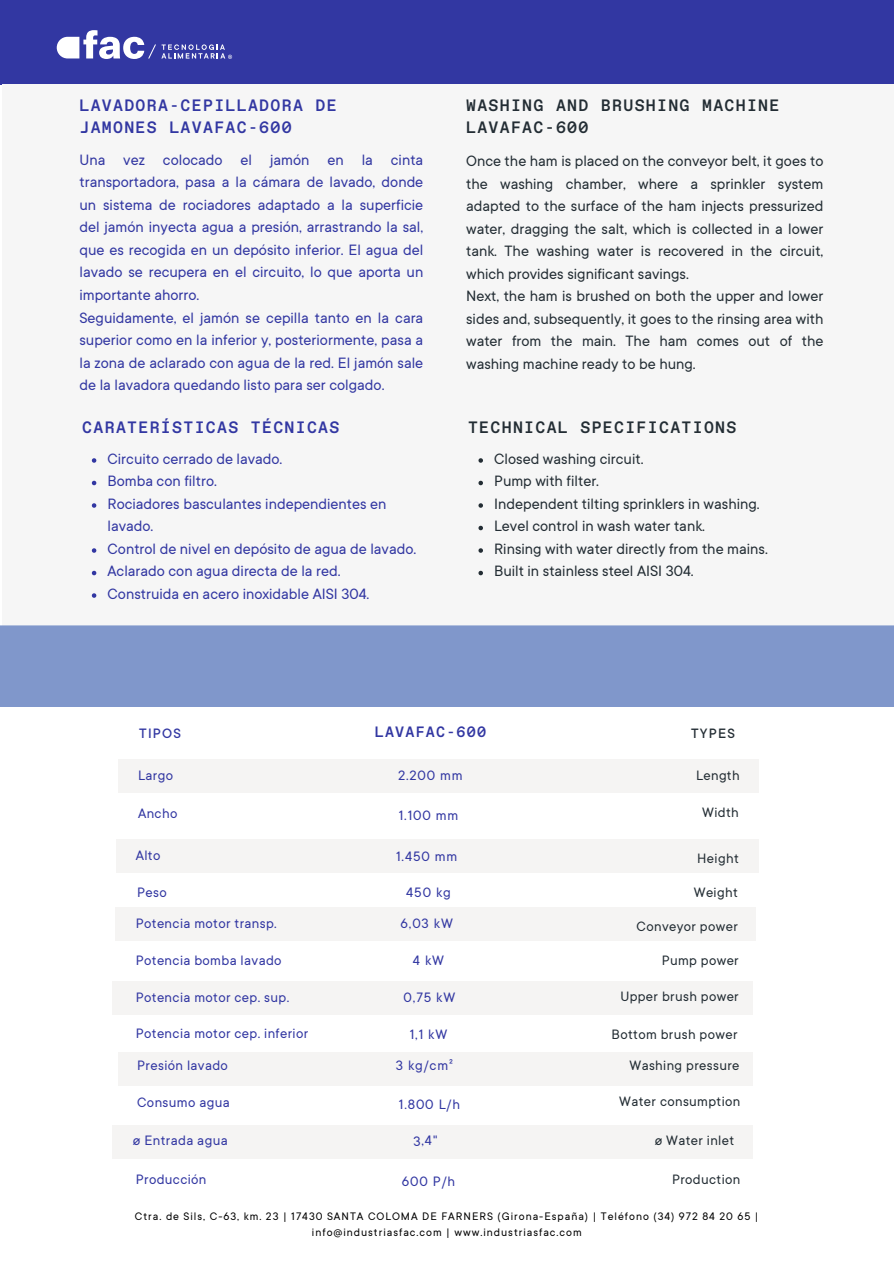
<style>
.page{position:relative;width:894px;height:1264px;background:#fff}
.page>*{position:absolute;margin:0;border:0;box-sizing:border-box;transform-origin:0 0}
.t1{font:16.5px/22.5px "TT Commons";color:#3237a2}
.t2{font:16.5px/22.5px "TT Commons";color:#232d34}
.t3{font:500 16.5px/22.5px "Favorit Mono";letter-spacing:.08em;color:#3237a2}
.t4{font:500 16.5px/22.5px "Favorit Mono";letter-spacing:.08em;color:#232d34}
.t5{font:15px "TT Commons";letter-spacing:.025em;color:#3237a2}
.t6{font:15px "TT Commons";letter-spacing:.025em;color:#232d34}
.t7{font:500 15px "Favorit Mono";letter-spacing:.08em;color:#3237a2}
.t8{font:500 15px "TT Commons";letter-spacing:.08em;color:#3237a2}
.t9{font:500 15px "TT Commons";letter-spacing:.08em;color:#232d34}
.t10{font:12px/16px "TT Commons";letter-spacing:.08em;color:#000;text-align:center}
</style>
<div class="page">
<div style="left:0;top:0;width:893px;height:85px;background:#3237a2"></div>
<div style="left:2px;top:85px;width:891px;height:560px;background:#f6f6f6"></div>
<svg style="left:478px;top:458px;width:5px;height:5px"></svg>
<svg style="left:478px;top:481px;width:5px;height:4px"></svg>
<svg style="left:478px;top:503px;width:5px;height:5px"></svg>
<svg style="left:478px;top:526px;width:5px;height:4px"></svg>
<svg style="left:478px;top:548px;width:5px;height:5px"></svg>
<svg style="left:478px;top:571px;width:5px;height:4px"></svg>
<div style="left:0;top:625px;width:893px;height:82px;background:#8097cb"></div>
<div style="left:118px;top:759px;width:640px;height:34px;background:#f5f4f3"></div>
<div style="left:116px;top:838px;width:642px;height:34px;background:#f5f4f3"></div>
<div style="left:115px;top:907px;width:640px;height:33px;background:#f5f4f3"></div>
<svg style="left:57px;top:30px;width:175px;height:29px"></svg>
<svg style="left:92px;top:458px;width:4px;height:5px"></svg>
<svg style="left:92px;top:481px;width:4px;height:4px"></svg>
<svg style="left:92px;top:503px;width:4px;height:5px"></svg>
<svg style="left:92px;top:548px;width:4px;height:5px"></svg>
<svg style="left:92px;top:571px;width:4px;height:4px"></svg>
<svg style="left:92px;top:593px;width:4px;height:5px"></svg>
<div style="left:112px;top:981px;width:640px;height:33px;background:#f5f4f3"></div>
<div style="left:118px;top:1051px;width:634px;height:34px;background:#f5f4f3"></div>
<div style="left:112px;top:1125px;width:640px;height:34px;background:#f5f4f3"></div>
<p class="t3" style="left:79px;top:94px;width:258px">LAVADORA-CEPILLADORA DE<br>JAMONES LAVAFAC-600</p>
<h1 class="t4" style="left:466px;top:94px;width:315px">WASHING AND BRUSHING MACHINE<br>LAVAFAC-600</h1>
<p class="t1" style="left:79px;top:149px;width:345px">Una vez colocado el jamón en la cinta transportadora, pasa a la cámara de lavado, donde un sistema de rociadores adaptado a la superficie del jamón inyecta agua a presión, arrastrando la sal, que es recogida en un depósito inferior. El agua del lavado se recupera en el circuito, lo que aporta un importante ahorro.<br>Seguidamente, el jamón se cepilla tanto en la cara superior como en la inferior y, posteriormente, pasa a la zona de aclarado con agua de la red. El jamón sale de la lavadora quedando listo para ser colgado.</p>
<h1 class="t2" style="left:466px;top:150px;width:359px">Once the ham is placed on the conveyor belt, it goes to the washing chamber, where a sprinkler system adapted to the surface of the ham injects pressurized water, dragging the salt, which is collected in a lower tank. The washing water is recovered in the circuit, which provides significant savings.<br>Next, the ham is brushed on both the upper and lower sides and, subsequently, it goes to the rinsing area with water from the main. The ham comes out of the washing machine ready to be hung.</h1>
<p class="t3" style="left:82px;top:416px;width:258px">CARATERÍSTICAS TÉCNICAS</p>
<h2 class="t1" style="left:107px;top:448px;width:176px">Circuito cerrado de lavado.</h2>
<h2 class="t1" style="left:107px;top:470px;width:111px">Bomba con filtro.</h2>
<h2 class="t1" style="left:107px;top:493px;width:280px">Rociadores basculantes independientes en lavado.</h2>
<h2 class="t1" style="left:107px;top:538px;width:310px">Control de nivel en depósito de agua de lavado.</h2>
<h2 class="t1" style="left:107px;top:560px;width:234px">Aclarado con agua directa de la red.</h2>
<h2 class="t1" style="left:107px;top:583px;width:263px">Construida en acero inoxidable AISI 304.</h2>
<h2 class="t4" style="left:468px;top:416px;width:270px">TECHNICAL SPECIFICATIONS</h2>
<h2 class="t2" style="left:494px;top:448px;width:151px">Closed washing circuit.</h2>
<h1 class="t2" style="left:494px;top:470px;width:106px">Pump with filter.</h1>
<p class="t2" style="left:494px;top:493px;width:267px">Independent tilting sprinklers in washing.</p>
<p class="t2" style="left:494px;top:515px;width:212px">Level control in wash water tank.</p>
<p class="t2" style="left:494px;top:538px;width:275px">Rinsing with water directly from the mains.</p>
<p class="t2" style="left:494px;top:560px;width:201px">Built in stainless steel AISI 304.</p>
<p class="t8" style="left:139px;top:726px;width:43px">TIPOS</p>
<p class="t7" style="left:374px;top:723px;width:113px">LAVAFAC-600</p>
<p class="t9" style="left:691px;top:726px;width:45px">TYPES</p>
<p class="t5" style="left:138px;top:768px;width:36px">Largo</p>
<p class="t5" style="left:398px;top:768px;width:66px">2.200 mm</p>
<p class="t6" style="left:695px;top:768px;width:45px">Length</p>
<h1 class="t5" style="left:138px;top:805px;width:41px">Ancho</h1>
<h1 class="t5" style="left:398px;top:808px;width:61px">1.100 mm</h1>
<h1 class="t6" style="left:702px;top:805px;width:38px">Width</h1>
<h2 class="t5" style="left:136px;top:847px;width:26px">Alto</h2>
<h2 class="t6" style="left:697px;top:851px;width:43px">Height</h2>
<h2 class="t5" style="left:396px;top:848px;width:63px">1.450 mm</h2>
<h2 class="t5" style="left:137px;top:884px;width:31px">Peso</h2>
<h2 class="t5" style="left:406px;top:884px;width:46px">450 kg</h2>
<h2 class="t6" style="left:693px;top:884px;width:45px">Weight</h2>
<h2 class="t5" style="left:136px;top:916px;width:143px">Potencia motor transp.</h2>
<h2 class="t5" style="left:400px;top:916px;width:54px">6,03 kW</h2>
<h2 class="t6" style="left:636px;top:919px;width:103px">Conveyor power</h2>
<h2 class="t5" style="left:136px;top:953px;width:147px">Potencia bomba lavado</h2>
<h2 class="t5" style="left:413px;top:953px;width:33px">4 kW</h2>
<h2 class="t6" style="left:661px;top:953px;width:79px">Pump power</h2>
<h2 class="t5" style="left:136px;top:989px;width:155px">Potencia motor cep. sup.</h2>
<h2 class="t5" style="left:403px;top:989px;width:53px">0,75 kW</h2>
<h2 class="t6" style="left:620px;top:989px;width:120px">Upper brush power</h2>
<h2 class="t5" style="left:136px;top:1025px;width:174px">Potencia motor cep. inferior</h2>
<h2 class="t5" style="left:409px;top:1027px;width:39px">1,1 kW</h2>
<h2 class="t6" style="left:611px;top:1027px;width:127px">Bottom brush power</h2>
<h2 class="t5" style="left:137px;top:1058px;width:92px">Presión lavado</h2>
<h2 class="t5" style="left:395px;top:1058px;width:59px">3 kg/cm²</h2>
<h2 class="t6" style="left:629px;top:1058px;width:111px">Washing pressure</h2>
<h2 class="t5" style="left:137px;top:1095px;width:94px">Consumo agua</h2>
<h2 class="t5" style="left:399px;top:1097px;width:63px">1.800 L/h</h2>
<h2 class="t6" style="left:619px;top:1094px;width:122px">Water consumption</h2>
<h2 class="t5" style="left:133px;top:1133px;width:96px">ø Entrada agua</h2>
<h2 class="t5" style="left:413px;top:1133px;width:26px;rotate:-1deg">3,4"</h2>
<h2 class="t6" style="left:654px;top:1133px;width:81px">ø Water inlet</h2>
<h2 class="t5" style="left:136px;top:1171px;width:72px">Producción</h2>
<h2 class="t5" style="left:402px;top:1173px;width:55px">600 P/h</h2>
<h2 class="t6" style="left:671px;top:1172px;width:70px">Production</h2>
<h1 class="t10" style="left:135px;top:1208px;width:625px">Ctra. de Sils, C-63, km. 23 | 17430 SANTA COLOMA DE FARNERS (Girona-España) | Teléfono (34) 972 84 20 65 | info@industriasfac.com | www.industriasfac.com</h1>
</div>
